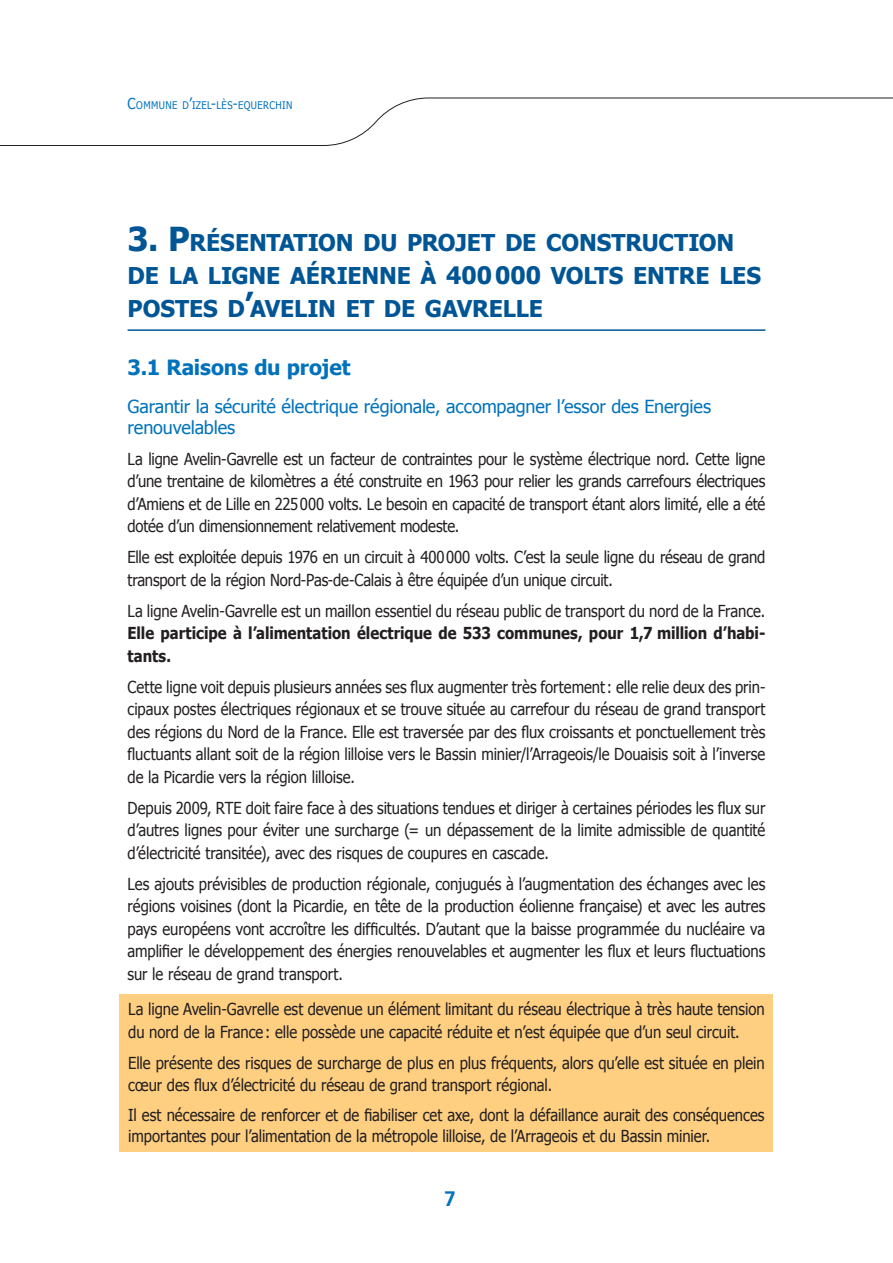
<style>
.page{position:relative;width:893px;height:1263px;background:#fff}
.page>*{position:absolute;margin:0;border:0;box-sizing:border-box;transform-origin:0 0}
._1_Titre_de_partie{font:700 23.1px/33px "Tahoma";letter-spacing:-.01em;color:#005595}
._1_1_Titre_de_chapit{font:700 21px "Tahoma";letter-spacing:-.005em;color:#0072bc}
.t1{font:700 21px "Frutiger";color:#0072bc}
.inter_2{font:18px/21px "Tahoma";letter-spacing:-.005em;color:#0072bc}
._00_Texte_courant{font:16.5px/22.5px "Tahoma";letter-spacing:-.005em;color:#231f20;text-align:justify;scale:.9 1}
.t2{font:10.5px "Tahoma";letter-spacing:.045em;color:#0072bc;scale:.9 1}
.s1{font-size:15px}
.s2{font-size:33px}
.s3{font-size:24px}
.s4{font-weight:700}
</style>
<div class="page">
<svg style="left:0;top:98px;width:893px;height:48px"></svg>
<hr style="left:128px;top:329px;width:637px;height:2px;background:#005595">
<div style="left:120px;top:994px;width:653px;height:158px;background:#fece81"></div>
<p class="t2" style="left:128px;top:99px;width:185px"><span class="s1">C</span>OMMUNE D<span class="s1">’</span>IZEL<span class="s1">-</span>LÈS<span class="s1">-</span>EQUERCHIN</p>
<p class="_1_Titre_de_partie" style="left:128px;top:225px;width:635px"><span class="s2">3. P</span>RÉSENTATION DU PROJET DE CONSTRUCTION<br>DE LA LIGNE AÉRIENNE À <span class="s3">400000</span> VOLTS ENTRE LES<br>POSTES D<span class="s2">’</span>AVELIN ET DE GAVRELLE</p>
<p class="_1_1_Titre_de_chapit" style="left:128px;top:354px;width:225px">3.1 Raisons du projet</p>
<p class="inter_2" style="left:128px;top:395px;width:585px">Garantir la sécurité électrique régionale, accompagner l’essor des Energies renouvelables</p>
<p class="_00_Texte_courant" style="left:128px;top:447px;width:710px">La ligne Avelin-Gavrelle est un facteur de contraintes pour le système électrique nord. Cette ligne d’une trentaine de kilomètres a été construite en 1963 pour relier les grands carrefours électriques d’Amiens et de Lille en 225000 volts. Le besoin en capacité de transport étant alors limité, elle a été dotée d’un dimensionnement relativement modeste.</p>
<p class="_00_Texte_courant" style="left:128px;top:545px;width:710px">Elle est exploitée depuis 1976 en un circuit à 400000 volts. C’est la seule ligne du réseau de grand transport de la région Nord-Pas-de-Calais à être équipée d’un unique circuit.</p>
<p class="_00_Texte_courant" style="left:128px;top:599px;width:710px">La ligne Avelin-Gavrelle est un maillon essentiel du réseau public de transport du nord de la France.<br><span class="s4">Elle participe à l’alimentation électrique de 533 communes, pour 1,7 million d’habi&shy;tants.</span></p>
<p class="_00_Texte_courant" style="left:128px;top:675px;width:710px">Cette ligne voit depuis plusieurs années ses flux augmenter très fortement: elle relie deux des prin&shy;cipaux postes électriques régionaux et se trouve située au carrefour du réseau de grand transport des régions du Nord de la France. Elle est traversée par des flux croissants et ponctuellement très fluctuants allant soit de la région lilloise vers le Bassin minier/l’Arrageois/le Douaisis soit à l’inverse de la Picardie vers la région lilloise.</p>
<p class="_00_Texte_courant" style="left:128px;top:796px;width:710px">Depuis 2009, RTE doit faire face à des situations tendues et diriger à certaines périodes les flux sur d’autres lignes pour éviter une surcharge (= un dépassement de la limite admissible de quantité d’électricité transitée), avec des risques de coupures en cascade.</p>
<p class="_00_Texte_courant" style="left:128px;top:872px;width:710px">Les ajouts prévisibles de production régionale, conjugués à l’augmentation des échanges avec les régions voisines (dont la Picardie, en tête de la production éolienne française) et avec les autres pays européens vont accroître les difficultés. D’autant que la baisse programmée du nucléaire va amplifier le développement des énergies renouvelables et augmenter les flux et leurs fluctuations sur le réseau de grand transport.</p>
<p class="_00_Texte_courant" style="left:128px;top:997px;width:709px">La ligne Avelin-Gavrelle est devenue un élément limitant du réseau électrique à très haute tension du nord de la France: elle possède une capacité réduite et n’est équipée que d’un seul circuit.</p>
<p class="_00_Texte_courant" style="left:128px;top:1051px;width:709px">Elle présente des risques de surcharge de plus en plus fréquents, alors qu’elle est située en plein cœur des flux d’électricité du réseau de grand transport régional.</p>
<p class="_00_Texte_courant" style="left:128px;top:1103px;width:708px;line-height:21px">Il est nécessaire de renforcer et de fiabiliser cet axe, dont la défaillance aurait des conséquences importantes pour l’alimentation de la métropole lilloise, de l’Arrageois et du Bassin minier.</p>
<p class="t1" style="left:444px;top:1186px;width:13px">7</p>
</div>
